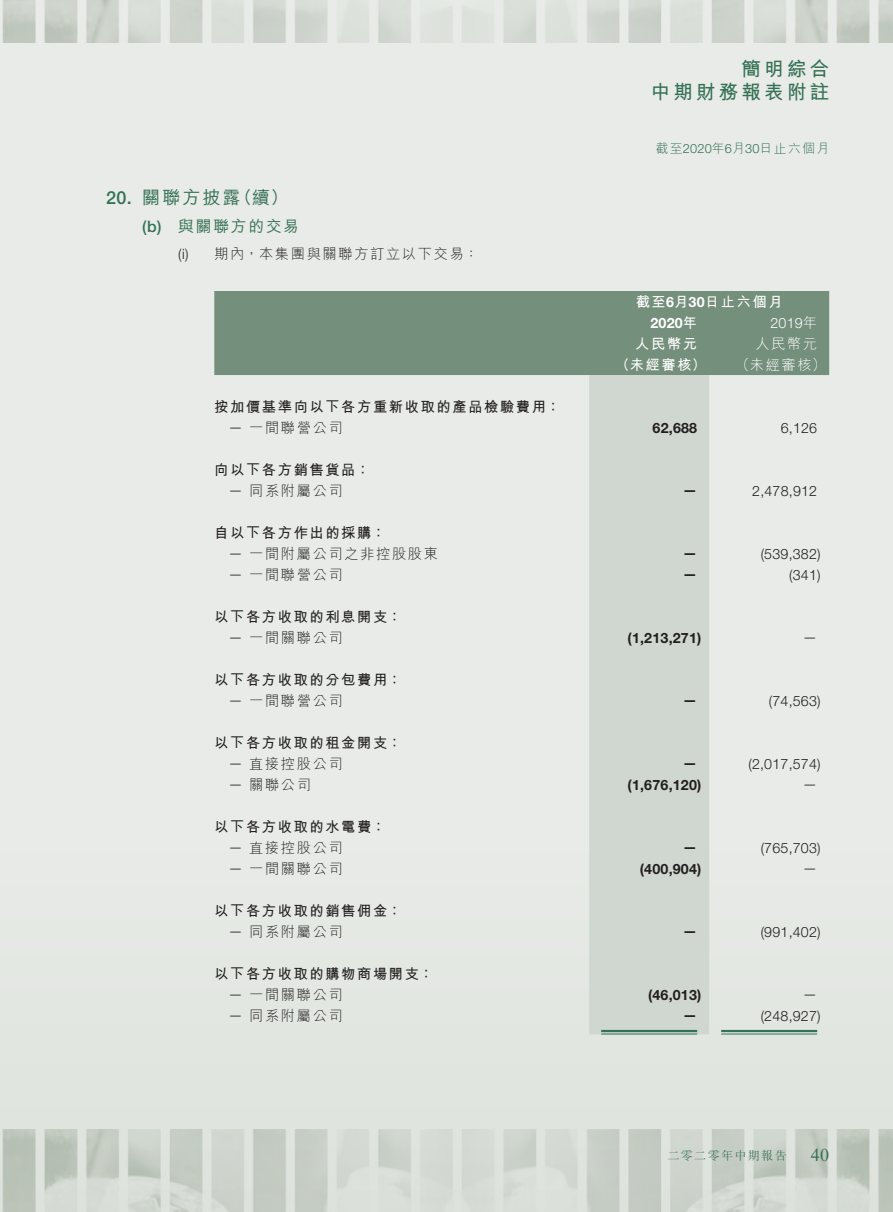
<style>
.page{position:relative;width:893px;height:1212px;background:#e8ebe7}
.page>*{position:absolute;margin:0;border:0;box-sizing:border-box;transform-origin:0 0}
.t1{font:700 19.5px/22.5px "M Hei HK";letter-spacing:.165em;color:#357155;text-align:right}
._03_H1{font:500 18px "M Hei HK";letter-spacing:.115em;color:#357155}
._03_H1-2{font:500 18px "Helvetica Neue LT Std";color:#357155}
.t2{font:18px "Times New Roman";color:#357155}
._04___H2{font:500 15.75px "M Hei HK";letter-spacing:.115em;color:#357155}
._04___H2-2{font:500 15.75px "Helvetica Neue LT Std";color:#357155}
._15_Table_Stub{font:700 14.25px "M Hei HK";letter-spacing:.115em;color:#231f20}
._15_Table_Stub-2{font:300 14.25px "M Hei HK";letter-spacing:.115em;color:#231f20}
._01_Body_Text{font:300 14.25px "Helvetica Neue LT Std";letter-spacing:.015em;color:#231f20}
._01_Body_Text-2{font:700 14.25px "Helvetica Neue LT Std";letter-spacing:.015em;color:#231f20}
._01_Body_Text-3{font:700 14.25px "M Hei HK";letter-spacing:.115em;color:#fff}
._09_______IN4{font:300 14.25px "M Hei HK";letter-spacing:.115em;color:#231f20}
._01_Body_Text-4{font:300 14.25px "M Hei HK";letter-spacing:.115em;color:#fff}
._15_Table_Stub-3{font:300 14.25px "Helvetica Neue LT Std";color:#231f20}
._01_Body_Text-5{font:300 14.25px "Helvetica Neue LT Std";color:#fff}
._01_Body_Text-6{font:700 14.25px "Helvetica Neue LT Std";color:#fff}
._09_______IN4-2{font:300 14.25px "Helvetica Neue LT Std";color:#231f20}
.t3{font:300 12.75px "M Hei HK";letter-spacing:.115em;color:#357155}
.t4{font:300 12px "M Sung HK";letter-spacing:.115em;color:#357155}
.s1{font-family:"Helvetica Neue LT Std"}
.s2{font-family:"M Hei HK"}
</style>
<div class="page">
<div style="left:0;top:853px;width:893px;height:359px;background:#dde2dc"></div>
<img style="left:3px;top:1129px;width:890px;height:83px">
<img style="left:2px;top:0;width:891px;height:43px">
<div style="left:214px;top:291px;width:615px;height:84px;background:#748f7b"></div>
<div style="left:589px;top:375px;width:120px;height:659px;background:#d0d7d0"></div>
<hr style="left:601px;top:1030px;width:96px;height:2px;background:#357155">
<hr style="left:601px;top:1033px;width:96px;height:1px;background:#357155">
<hr style="left:721px;top:1030px;width:96px;height:2px;background:#357155">
<hr style="left:721px;top:1033px;width:96px;height:1px;background:#357155">
<p class="_03_H1-2" style="left:106px;top:187px;width:27px">20.</p>
<p class="_03_H1" style="left:142px;top:185px;width:100px">關聯方披露</p>
<p class="_03_H1" style="left:234px;top:185px;width:56px">（續(</p>
<p class="_04___H2-2" style="left:142px;top:217px;width:21px">(b)</p>
<p class="_04___H2" style="left:178px;top:215px;width:123px">與關聯方的交易</p>
<p class="_09_______IN4-2" style="left:178px;top:246px;width:12px">) i(</p>
<p class="_09_______IN4" style="left:214px;top:247px;width:265px">期內，本集團與關聯方訂立以下交易：</p>
<p class="_15_Table_Stub" style="left:214px;top:397px;width:348px">按加價基準向以下各方重新收取的產品檢驗費用：</p>
<p class="_15_Table_Stub-2" style="left:249px;top:421px;width:95px">一間聯營公司</p>
<p class="_15_Table_Stub-3" style="left:229px;top:418px;width:16px">—</p>
<p class="_15_Table_Stub" style="left:214px;top:460px;width:157px">向以下各方銷售貨品：</p>
<p class="_15_Table_Stub-2" style="left:249px;top:484px;width:95px">同系附屬公司</p>
<p class="_15_Table_Stub-3" style="left:229px;top:481px;width:16px">—</p>
<p class="_15_Table_Stub" style="left:214px;top:523px;width:173px">自以下各方作出的採購：</p>
<p class="_15_Table_Stub-3" style="left:229px;top:544px;width:16px">—</p>
<p class="_15_Table_Stub-2" style="left:249px;top:547px;width:190px">一間附屬公司之非控股股東</p>
<p class="_15_Table_Stub-2" style="left:249px;top:568px;width:95px">一間聯營公司</p>
<p class="_15_Table_Stub-3" style="left:229px;top:565px;width:16px">—</p>
<p class="_15_Table_Stub" style="left:214px;top:607px;width:189px">以下各方收取的利息開支：</p>
<p class="_15_Table_Stub-2" style="left:249px;top:631px;width:95px">一間關聯公司</p>
<p class="_15_Table_Stub-3" style="left:229px;top:628px;width:16px">—</p>
<p class="_15_Table_Stub" style="left:214px;top:670px;width:189px">以下各方收取的分包費用：</p>
<p class="_15_Table_Stub-2" style="left:249px;top:694px;width:95px">一間聯營公司</p>
<p class="_15_Table_Stub-3" style="left:229px;top:691px;width:16px">—</p>
<p class="_15_Table_Stub" style="left:214px;top:733px;width:189px">以下各方收取的租金開支：</p>
<p class="_15_Table_Stub-3" style="left:229px;top:754px;width:16px">—</p>
<p class="_15_Table_Stub-2" style="left:249px;top:757px;width:95px">直接控股公司</p>
<p class="_15_Table_Stub-2" style="left:249px;top:778px;width:63px">關聯公司</p>
<p class="_15_Table_Stub-3" style="left:229px;top:775px;width:16px">—</p>
<p class="_15_Table_Stub" style="left:214px;top:817px;width:173px">以下各方收取的水電費：</p>
<p class="_15_Table_Stub-2" style="left:229px;top:841px;width:116px"><span class="s1">—</span> 直接控股公司</p>
<p class="_15_Table_Stub-2" style="left:229px;top:862px;width:116px"><span class="s1">—</span> 一間關聯公司</p>
<p class="_15_Table_Stub" style="left:214px;top:901px;width:189px">以下各方收取的銷售佣金：</p>
<p class="_15_Table_Stub-2" style="left:229px;top:925px;width:116px"><span class="s1">—</span> 同系附屬公司</p>
<p class="_15_Table_Stub" style="left:214px;top:964px;width:221px">以下各方收取的購物商場開支：</p>
<p class="_15_Table_Stub-2" style="left:229px;top:988px;width:116px"><span class="s1">—</span> 一間關聯公司</p>
<p class="_15_Table_Stub-2" style="left:229px;top:1009px;width:116px"><span class="s1">—</span> 同系附屬公司</p>
<h1 class="t1" style="left:651px;top:56px;width:180px">簡明綜合<br>中期財務報表附註</h1>
<p class="t3" style="left:656px;top:142px;width:175px">截至<span class="s1">2020</span>年月<span class="s1">6 30</span>日止六個月</p>
<p class="_01_Body_Text-3" style="left:636px;top:292px;width:148px">截至月<span class="s1">6 30</span>日止六個月</p>
<p class="_01_Body_Text-5" style="left:770px;top:314px;width:48px">2019<span class="s2">年</span></p>
<p class="_01_Body_Text-6" style="left:650px;top:314px;width:48px">2020<span class="s2">年</span></p>
<p class="_01_Body_Text-3" style="left:635px;top:334px;width:63px">人民幣元</p>
<p class="_01_Body_Text-4" style="left:755px;top:337px;width:63px">人民幣元</p>
<p class="_01_Body_Text-3" style="left:615px;top:355px;width:92px">（未經審核）</p>
<p class="_01_Body_Text-4" style="left:735px;top:358px;width:92px">（未經審核(</p>
<p class="_01_Body_Text-2" style="left:653px;top:419px;width:46px">62,688</p>
<p class="_01_Body_Text" style="left:781px;top:419px;width:38px">6,126</p>
<p class="_01_Body_Text-2" style="left:683px;top:481px;width:16px">—</p>
<p class="_01_Body_Text" style="left:752px;top:482px;width:66px">2,478,912</p>
<p class="_01_Body_Text-2" style="left:683px;top:544px;width:16px">—</p>
<p class="_01_Body_Text" style="left:761px;top:545px;width:61px">)539,382(</p>
<p class="_01_Body_Text-2" style="left:683px;top:565px;width:16px">—</p>
<p class="_01_Body_Text" style="left:789px;top:566px;width:33px">)341(</p>
<p class="_01_Body_Text-2" style="left:628px;top:629px;width:75px">)1,213,271(</p>
<p class="_01_Body_Text" style="left:803px;top:628px;width:16px">—</p>
<p class="_01_Body_Text-2" style="left:683px;top:691px;width:16px">—</p>
<p class="_01_Body_Text" style="left:769px;top:692px;width:53px">)74,563(</p>
<p class="_01_Body_Text-2" style="left:683px;top:754px;width:16px">—</p>
<p class="_01_Body_Text" style="left:748px;top:755px;width:74px">)2,017,574(</p>
<p class="_01_Body_Text-2" style="left:628px;top:776px;width:75px">)1,676,120(</p>
<p class="_01_Body_Text" style="left:803px;top:775px;width:16px">—</p>
<p class="_01_Body_Text-2" style="left:683px;top:838px;width:16px">—</p>
<p class="_01_Body_Text" style="left:761px;top:839px;width:61px">)765,703(</p>
<p class="_01_Body_Text-2" style="left:640px;top:860px;width:63px">)400,904(</p>
<p class="_01_Body_Text" style="left:803px;top:859px;width:16px">—</p>
<p class="_01_Body_Text-2" style="left:683px;top:922px;width:16px">—</p>
<p class="_01_Body_Text" style="left:761px;top:923px;width:61px">)991,402(</p>
<p class="_01_Body_Text-2" style="left:648px;top:986px;width:55px">)46,013(</p>
<p class="_01_Body_Text" style="left:803px;top:985px;width:16px">—</p>
<p class="_01_Body_Text-2" style="left:683px;top:1006px;width:16px">—</p>
<p class="_01_Body_Text" style="left:761px;top:1007px;width:61px">)248,927(</p>
<p class="t4" style="left:667px;top:1147px;width:121px">二零二零年中期報告</p>
<p class="t2" style="left:811px;top:1142px;width:20px">40</p>
</div>
